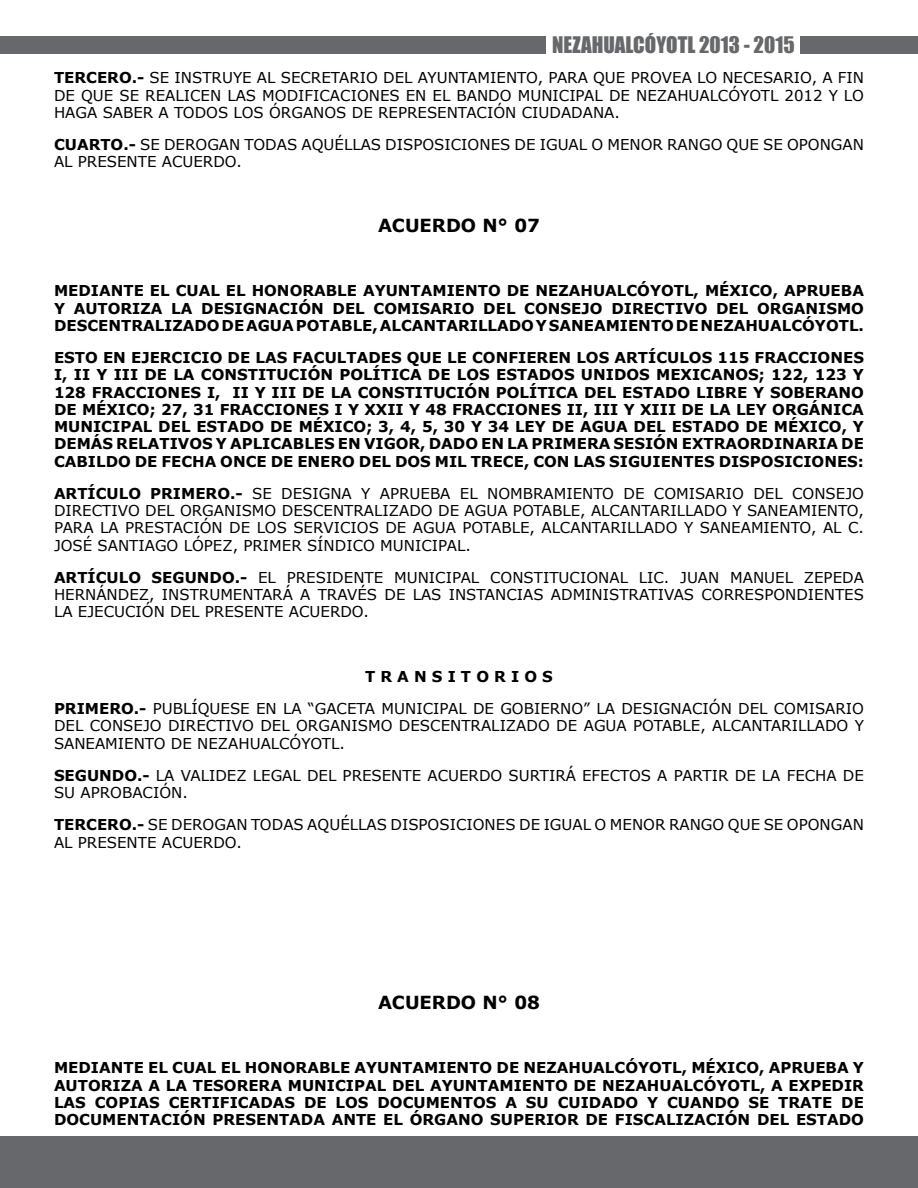
<style>
.page{position:relative;width:918px;height:1188px;background:#fff}
.page>*{position:absolute;margin:0;border:0;box-sizing:border-box;transform-origin:0 0}
.t1{font:21px "Impact";color:#67686b}
.t2{font:700 18px "Verdana";color:#000}
.t3{font:15px/17.2px "Verdana";color:#000}
.t4{font:700 15px/17.2px "Verdana";color:#000;text-align:justify}
.s1{font-weight:700}
</style>
<div class="page">
<div style="left:0;top:1136px;width:918px;height:52px;background:#67686b"></div>
<div style="left:800px;top:36px;width:118px;height:18px;background:#67686b"></div>
<div style="left:0;top:36px;width:546px;height:18px;background:#67686b"></div>
<h1 class="t1" style="left:552px;top:28px;width:244px">NEZAHUALCÓYOTL 2013 - 2015</h1>
<p class="t3" style="left:54px;top:69px;width:812px;text-align:justify"><span class="s1">TERCERO.-</span> SE INSTRUYE AL SECRETARIO DEL AYUNTAMIENTO, PARA QUE PROVEA LO NECESARIO, A FIN DE QUE SE REALICEN LAS MODIFICACIONES EN EL BANDO MUNICIPAL DE NEZAHUALCÓYOTL 2012 Y LO HAGA SABER A TODOS LOS ÓRGANOS DE REPRESENTACIÓN CIUDADANA.</p>
<p class="t3" style="left:54px;top:136px;width:811px"><span class="s1">CUARTO.-</span> SE DEROGAN TODAS AQUÉLLAS DISPOSICIONES DE IGUAL O MENOR RANGO QUE SE OPONGAN<br>AL PRESENTE ACUERDO.</p>
<p class="t2" style="left:378px;top:213px;width:163px">ACUERDO N° 07</p>
<p class="t4" style="left:54px;top:282px;width:812px">MEDIANTE EL CUAL EL HONORABLE AYUNTAMIENTO DE NEZAHUALCÓYOTL, MÉXICO, APRUEBA Y AUTORIZA LA DESIGNACIÓN DEL COMISARIO DEL CONSEJO DIRECTIVO DEL ORGANISMO DESCENTRALIZADO DE AGUA POTABLE, ALCANTARILLADO Y SANEAMIENTO DE NEZAHUALCÓYOTL.</p>
<p class="t4" style="left:54px;top:349px;width:811px">ESTO EN EJERCICIO DE LAS FACULTADES QUE LE CONFIEREN LOS ARTÍCULOS 115 FRACCIONES I, II Y III DE LA CONSTITUCIÓN POLÍTICA DE LOS ESTADOS UNIDOS MEXICANOS; 122, 123 Y 128 FRACCIONES I, II Y III DE LA CONSTITUCIÓN POLÍTICA DEL ESTADO LIBRE Y SOBERANO DE MÉXICO; 27, 31 FRACCIONES I Y XXII Y 48 FRACCIONES II, III Y XIII DE LA LEY ORGÁNICA MUNICIPAL DEL ESTADO DE MÉXICO; 3, 4, 5, 30 Y 34 LEY DE AGUA DEL ESTADO DE MÉXICO, Y DEMÁS RELATIVOS Y APLICABLES EN VIGOR, DADO EN LA PRIMERA SESIÓN EXTRAORDINARIA DE CABILDO DE FECHA ONCE DE ENERO DEL DOS MIL TRECE, CON LAS SIGUIENTES DISPOSICIONES:</p>
<p class="t3" style="left:54px;top:485px;width:812px;text-align:justify"><span class="s1">ARTÍCULO PRIMERO.-</span> SE DESIGNA Y APRUEBA EL NOMBRAMIENTO DE COMISARIO DEL CONSEJO DIRECTIVO DEL ORGANISMO DESCENTRALIZADO DE AGUA POTABLE, ALCANTARILLADO Y SANEAMIENTO, PARA LA PRESTACIÓN DE LOS SERVICIOS DE AGUA POTABLE, ALCANTARILLADO Y SANEAMIENTO, AL C.<br>JOSÉ SANTIAGO LÓPEZ, PRIMER SÍNDICO MUNICIPAL.</p>
<p class="t3" style="left:54px;top:569px;width:812px;text-align:justify"><span class="s1">ARTÍCULO SEGUNDO.-</span> EL PRESIDENTE MUNICIPAL CONSTITUCIONAL LIC. JUAN MANUEL ZEPEDA HERNÁNDEZ, INSTRUMENTARÁ A TRAVÉS DE LAS INSTANCIAS ADMINISTRATIVAS CORRESPONDIENTES LA EJECUCIÓN DEL PRESENTE ACUERDO.</p>
<p class="t3" style="left:54px;top:660px;width:811px;line-height:32.2px;text-align:center"><span class="s1">T R A N S I T O R I O S<br>PRIMERO.-</span> PUBLÍQUESE EN LA “GACETA MUNICIPAL DE GOBIERNO” LA DESIGNACIÓN DEL COMISARIO</p>
<p class="t3" style="left:54px;top:717px;width:811px">DEL CONSEJO DIRECTIVO DEL ORGANISMO DESCENTRALIZADO DE AGUA POTABLE, ALCANTARILLADO Y<br>SANEAMIENTO DE NEZAHUALCÓYOTL.</p>
<p class="t3" style="left:54px;top:767px;width:812px"><span class="s1">SEGUNDO.-</span> LA VALIDEZ LEGAL DEL PRESENTE ACUERDO SURTIRÁ EFECTOS A PARTIR DE LA FECHA DE<br>SU APROBACIÓN.</p>
<p class="t3" style="left:54px;top:816px;width:811px"><span class="s1">TERCERO.-</span> SE DEROGAN TODAS AQUÉLLAS DISPOSICIONES DE IGUAL O MENOR RANGO QUE SE OPONGAN<br>AL PRESENTE ACUERDO.</p>
<p class="t2" style="left:378px;top:990px;width:163px">ACUERDO N° 08</p>
<p class="t4" style="left:54px;top:1059px;width:812px">MEDIANTE EL CUAL EL HONORABLE AYUNTAMIENTO DE NEZAHUALCÓYOTL, MÉXICO, APRUEBA Y AUTORIZA A LA TESORERA MUNICIPAL DEL AYUNTAMIENTO DE NEZAHUALCÓYOTL, A EXPEDIR LAS COPIAS CERTIFICADAS DE LOS DOCUMENTOS A SU CUIDADO Y CUANDO SE TRATE DE DOCUMENTACIÓN PRESENTADA ANTE EL ÓRGANO SUPERIOR DE FISCALIZACIÓN DEL ESTADO</p>
</div>
